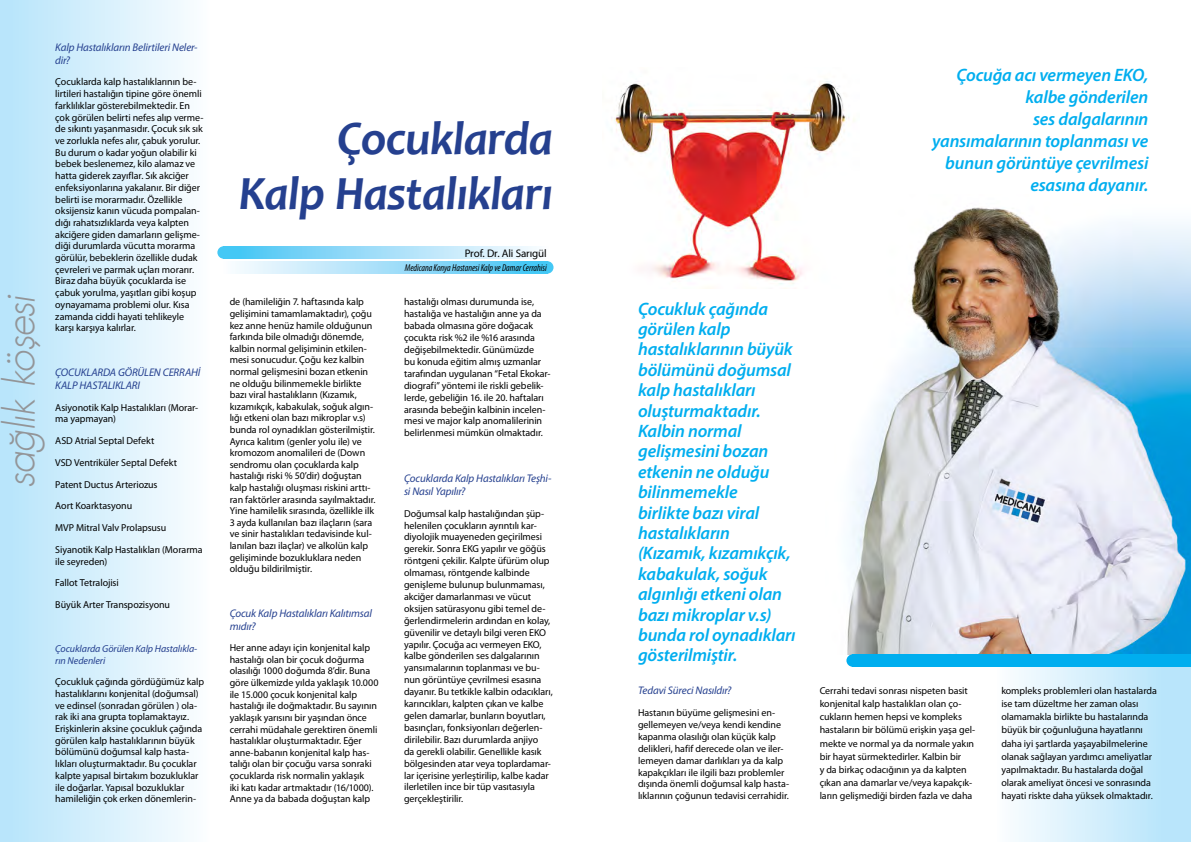
<style>
.page{position:relative;width:1191px;height:842px;background:#fff}
.page>*{position:absolute;margin:0;border:0;box-sizing:border-box;transform-origin:0 0}
.t1{font:italic 700 48px "Candara";letter-spacing:-.02em;color:#25408f}
.t2{font:italic 40px "Futura T Light";letter-spacing:-.03em;color:#939598}
.t3{font:italic 600 18px/20.4px "Myriad Pro";letter-spacing:-.01em;color:#00aeef}
.t4{font:italic 11.1px/12.9px "Myriad Pro";letter-spacing:-.015em;color:#25408f}
.t5{font:italic 11px "Myriad Pro";letter-spacing:-.015em;color:#25408f}
.t6{font:11px "Myriad Pro";letter-spacing:-.01em;color:#000}
.t7{font:10.1px/11.6px "Myriad Pro";letter-spacing:-.005em;color:#000}
.t8{font:italic 10.1px/11.7px "Myriad Pro";letter-spacing:-.005em;color:#25408f}
.t9{font:10px/13.2px "Myriad Pro";letter-spacing:-.005em;color:#000}
.t10{font:italic condensed 10px "Myriad Pro";letter-spacing:-.005em;color:#000;scale:.95 1}
</style>
<div class="page">
<div style="left:989px;top:654px;width:202px;height:188px;background:linear-gradient(to right,#fefeff,#b1e2fa)"></div>
<img style="left:847px;top:207px;width:344px;height:448px">
<div style="left:852px;top:654px;width:339px;height:13px;background:#00aeef"></div>
<div style="left:846px;top:654px;width:13px;height:13px;background:#00aeef;border-radius:50%"></div>
<img style="left:611px;top:81px;width:248px;height:208px">
<div style="left:0;top:0;width:217px;height:842px;background:linear-gradient(to right,#b6e4fa,#feffff)"></div>
<svg style="left:236px;top:261px;width:309px;height:13px;background:#9fdef9"></svg>
<svg style="left:226px;top:246px;width:310px;height:13px;background:#a0dff9"></svg>
<div style="left:541px;top:261px;width:12px;height:13px;background:#44c8f5;border-radius:50%"></div>
<div style="left:217px;top:246px;width:13px;height:13px;background:#44c8f5;border-radius:50%"></div>
<p class="t2" style="left:-6px;top:488px;width:196px;rotate:-90deg">sağlık köşesi</p>
<p class="t4" style="left:55px;top:40px;width:144px">Kalp Hastalıkların Belirtileri Neler&shy;dir?</p>
<p class="t7" style="left:55px;top:76px;width:150px">Çocuklarda kalp hastalıklarının be&shy;lirtileri hastalığın tipine göre önemli farklılıklar gösterebilmektedir. En çok görülen belirti nefes alıp verme&shy;de sıkıntı yaşanmasıdır. Çocuk sık sık ve zorlukla nefes alır, çabuk yorulur.<br>Bu durum o kadar yoğun olabilir ki bebek beslenemez, kilo alamaz ve hatta giderek zayıflar. Sık akciğer enfeksiyonlarına yakalanır. Bir diğer belirti ise morarmadır. Özellikle oksijensiz kanın vücuda pompalan&shy;dığı rahatsızlıklarda veya kalpten akciğere giden damarların gelişme&shy;diği durumlarda vücutta morarma görülür, bebeklerin özellikle dudak çevreleri ve parmak uçları morarır.<br>Biraz daha büyük çocuklarda ise çabuk yorulma, yaşıtları gibi koşup oynayamama problemi olur. Kısa zamanda ciddi hayati tehlikeyle karşı karşıya kalırlar.</p>
<p class="t4" style="left:55px;top:366px;width:147px">ÇOCUKLARDA GÖRÜLEN CERRAHİ<br>KALP HASTALIKLARI</p>
<p class="t7" style="left:55px;top:401px;width:144px">Asiyonotik Kalp Hastalıkları (Morar&shy;ma yapmayan)</p>
<p class="t7" style="left:55px;top:435px;width:101px">ASD Atrial Septal Defekt</p>
<p class="t7" style="left:55px;top:456px;width:123px">VSD Ventriküler Septal Defekt</p>
<p class="t7" style="left:55px;top:478px;width:104px">Patent Ductus Arteriozus</p>
<p class="t7" style="left:55px;top:500px;width:78px">Aort Koarktasyonu</p>
<p class="t7" style="left:55px;top:522px;width:112px">MVP Mitral Valv Prolapsusu</p>
<p class="t7" style="left:55px;top:544px;width:149px">Siyanotik Kalp Hastalıkları (Morarma ile seyreden)</p>
<p class="t7" style="left:55px;top:577px;width:65px">Fallot Tetralojisi</p>
<p class="t7" style="left:55px;top:599px;width:116px">Büyük Arter Transpozisyonu</p>
<p class="t8" style="left:55px;top:642px;width:144px">Çocuklarda Görülen Kalp Hastalıkla&shy;rın Nedenleri</p>
<p class="t7" style="left:55px;top:676px;width:150px">Çocukluk çağında gördüğümüz kalp hastalıklarını konjenital (doğumsal) ve edinsel (sonradan görülen ) ola&shy;rak iki ana grupta toplamaktayız.<br>Erişkinlerin aksine çocukluk çağında görülen kalp hastalıklarının büyük bölümünü doğumsal kalp hasta&shy;lıkları oluşturmaktadır. Bu çocuklar kalpte yapısal birtakım bozukluklar ile doğarlar. Yapısal bozukluklar hamileliğin çok erken dönemlerin-</p>
<p class="t1" style="left:337px;top:108px;width:217px">Çocuklarda</p>
<p class="t1" style="left:238px;top:163px;width:316px">Kalp Hastalıkları</p>
<p class="t6" style="left:464px;top:246px;width:84px">Prof. Dr. Ali Sarıgül</p>
<p class="t10" style="left:405px;top:261px;width:151px">Medicana Konya Hastanesi Kalp ve Damar Cerrahisi</p>
<p class="t7" style="left:230px;top:296px;width:147px">de (hamileliğin 7. haftasında kalp gelişimini tamamlamaktadır), çoğu kez anne henüz hamile olduğunun farkında bile olmadığı dönemde, kalbin normal gelişiminin etkilen&shy;mesi sonucudur. Çoğu kez kalbin normal gelişmesini bozan etkenin ne olduğu bilinmemekle birlikte bazı viral hastalıkların (Kızamık, kızamıkçık, kabakulak, soğuk algın&shy;lığı etkeni olan bazı mikroplar v.s) bunda rol oynadıkları gösterilmiştir.<br>Ayrıca kalıtım (genler yolu ile) ve kromozom anomalileri de (Down sendromu olan çocuklarda kalp hastalığı riski % 50’dir) doğuştan kalp hastalığı oluşması riskini arttı&shy;ran faktörler arasında sayılmaktadır.<br>Yine hamilelik sırasında, özellikle ilk 3 ayda kullanılan bazı ilaçların (sara ve sinir hastalıkları tedavisinde kul&shy;lanılan bazı ilaçlar) ve alkolün kalp gelişiminde bozukluklara neden olduğu bildirilmiştir.</p>
<p class="t4" style="left:230px;top:606px;width:144px">Çocuk Kalp Hastalıkları Kalıtımsal mıdır?</p>
<p class="t7" style="left:230px;top:642px;width:150px">Her anne adayı için konjenital kalp hastalığı olan bir çocuk doğurma olasılığı 1000 doğumda 8’dir. Buna göre ülkemizde yılda yaklaşık 10.000 ile 15.000 çocuk konjenital kalp hastalığı ile doğmaktadır. Bu sayının yaklaşık yarısını bir yaşından önce cerrahi müdahale gerektiren önemli hastalıklar oluşturmaktadır. Eğer anne-babanın konjenital kalp has&shy;talığı olan bir çocuğu varsa sonraki çocuklarda risk normalin yaklaşık<br>iki katı kadar artmaktadır (16/1000).<br>Anne ya da babada doğuştan kalp</p>
<p class="t7" style="left:404px;top:296px;width:148px;line-height:11.9px">hastalığı olması durumunda ise, hastalığa ve hastalığın anne ya da babada olmasına göre doğacak çocukta risk %2 ile %16 arasında değişebilmektedir. Günümüzde<br>bu konuda eğitim almış uzmanlar tarafından uygulanan “Fetal Ekokar&shy;diografi” yöntemi ile riskli gebelik&shy;lerde, gebeliğin 16. ile 20. haftaları arasında bebeğin kalbinin incelen&shy;mesi ve major kalp anomalilerinin belirlenmesi mümkün olmaktadır.</p>
<p class="t4" style="left:404px;top:471px;width:149px">Çocuklarda Kalp Hastalıkları Teşhi&shy;si Nasıl Yapılır?</p>
<p class="t7" style="left:404px;top:507px;width:150px;line-height:11.9px">Doğumsal kalp hastalığından şüp&shy;helenilen çocukların ayrıntılı kar&shy;diyolojik muayeneden geçirilmesi gerekir. Sonra EKG yapılır ve göğüs röntgeni çekilir. Kalpte üfürüm olup olmaması, röntgende kalbinde genişleme bulunup bulunmaması, akciğer damarlanması ve vücut oksijen satürasyonu gibi temel de&shy;ğerlendirmelerin ardından en kolay, güvenilir ve detaylı bilgi veren EKO yapılır. Çocuğa acı vermeyen EKO, kalbe gönderilen ses dalgalarının yansımalarının toplanması ve bu&shy;nun görüntüye çevrilmesi esasına dayanır. Bu tetkikle kalbin odacıkları, karıncıkları, kalpten çıkan ve kalbe gelen damarlar, bunların boyutları, basınçları, fonksiyonları değerlen&shy;dirilebilir. Bazı durumlarda anjiyo<br>da gerekli olabilir. Genellikle kasık bölgesinden atar veya toplardamar&shy;lar içerisine yerleştirilip, kalbe kadar ilerletilen ince bir tüp vasıtasıyla gerçekleştirilir.</p>
<p class="t3" style="left:956px;top:64px;width:193px">Çocuğa acı vermeyen EKO,</p>
<p class="t3" style="left:1025px;top:86px;width:124px">kalbe gönderilen</p>
<p class="t3" style="left:1033px;top:108px;width:117px">ses dalgalarının</p>
<p class="t3" style="left:932px;top:129px;width:218px;line-height:22px;text-align:right">yansımalarının toplanması ve bunun görüntüye çevrilmesi esasına dayanır.</p>
<p class="t3" style="left:638px;top:298px;width:156px">Çocukluk çağında görülen kalp hastalıklarının büyük bölümünü doğumsal kalp hastalıkları</p>
<p class="t3" style="left:638px;top:400px;width:124px">oluşturmaktadır.</p>
<p class="t3" style="left:638px;top:420px;width:159px">Kalbin normal gelişmesini bozan etkenin ne olduğu bilinmemekle<br>birlikte bazı viral hastalıkların (Kızamık, kızamıkçık, kabakulak, soğuk algınlığı etkeni olan bazı mikroplar v.s) bunda rol oynadıkları gösterilmiştir.</p>
<p class="t5" style="left:638px;top:684px;width:95px">Tedavi Süreci Nasıldır?</p>
<p class="t9" style="left:638px;top:707px;width:153px;line-height:11.9px">Hastanın büyüme gelişmesini en&shy;gellemeyen ve/veya kendi kendine kapanma olasılığı olan küçük kalp delikleri, hafif derecede olan ve iler&shy;lemeyen damar darlıkları ya da kalp kapakçıkları ile ilgili bazı problemler dışında önemli doğumsal kalp hasta&shy;lıklarının çoğunun tedavisi cerrahidir.</p>
<p class="t9" style="left:819px;top:683px;width:157px">Cerrahi tedavi sonrası nispeten basit konjenital kalp hastalıkları olan ço&shy;cukların hemen hepsi ve kompleks hastaların bir bölümü erişkin yaşa gel&shy;mekte ve normal ya da normale yakın bir hayat sürmektedirler. Kalbin bir<br>y da birkaç odacığının ya da kalpten çıkan ana damarlar ve/veya kapakçık&shy;ların gelişmediği birden fazla ve daha</p>
<p class="t9" style="left:1001px;top:683px;width:157px">kompleks problemleri olan hastalarda ise tam düzeltme her zaman olası olamamakla birlikte bu hastalarında büyük bir çoğunluğuna hayatlarını daha iyi şartlarda yaşayabilmelerine olanak sağlayan yardımcı ameliyatlar yapılmaktadır. Bu hastalarda doğal olarak ameliyat öncesi ve sonrasında hayati riskte daha yüksek olmaktadır.</p>
</div>
